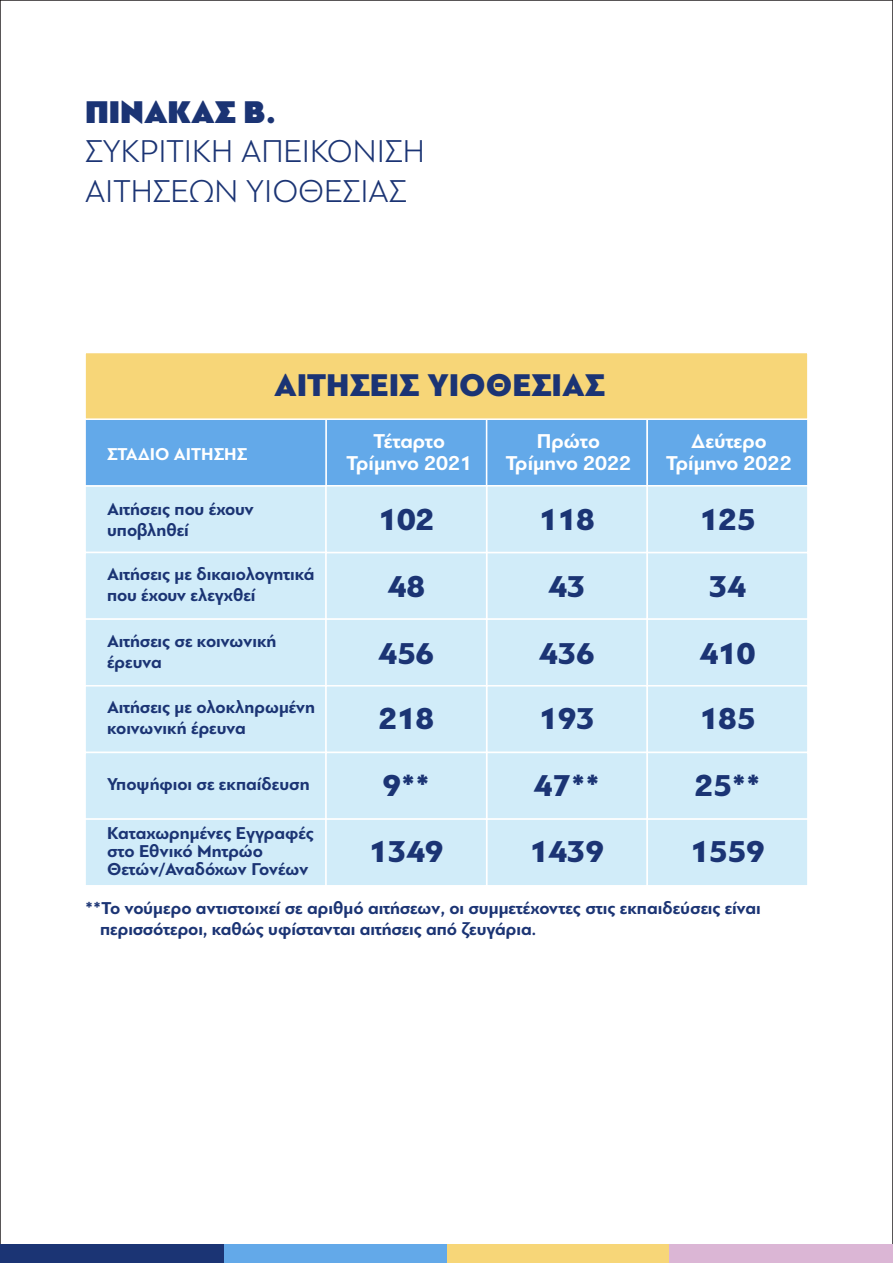
<style>
.page{position:relative;width:893px;height:1263px;background:#fff}
.page>*{position:absolute;margin:0;border:0;box-sizing:border-box;transform-origin:0 0}
.t1{font:300 33px/39.6px "PF Bague Sans Pro";color:#1b3474}
.t2{font:900 33px "PF Bague Sans Pro";color:#1b3474}
.t3{font:33px "PF Bague Sans Pro U Black";color:#1b3474}
.t4{font:900 31.65px/66.9px "PF Bague Sans Pro";color:#1b3474}
.t5{font:700 21px/22.5px "PF Bague Sans Pro";color:#fff;text-align:center}
.t6{font:700 18px/21px "PF Bague Sans Pro";color:#1b3474}
.t7{font:700 18px "PF Bague Sans Pro";color:#fff}
</style>
<div class="page">
<div style="left:446px;top:1244px;width:224px;height:19px;background:#f7d678"></div>
<div style="left:223px;top:1244px;width:223px;height:19px;background:#63a9e9"></div>
<div style="left:0;top:1244px;width:223px;height:19px;background:#1b3474"></div>
<div style="left:670px;top:1244px;width:223px;height:19px;background:#dbb6d5"></div>
<div style="left:84px;top:485px;width:243px;height:68px;background:#d1ecf9;border:2px solid #fff"></div>
<div style="left:84px;top:552px;width:243px;height:68px;background:#d1ecf9;border:2px solid #fff"></div>
<div style="left:84px;top:618px;width:243px;height:68px;background:#d1ecf9;border:2px solid #fff"></div>
<div style="left:84px;top:685px;width:243px;height:68px;background:#d1ecf9;border:2px solid #fff"></div>
<div style="left:84px;top:752px;width:243px;height:68px;background:#d1ecf9;border:2px solid #fff"></div>
<div style="left:84px;top:818px;width:243px;height:68px;background:#d1ecf9;border:2px solid #fff"></div>
<div style="left:325px;top:418px;width:162px;height:69px;background:#63a9e9"></div>
<div style="left:486px;top:418px;width:162px;height:69px;background:#63a9e9"></div>
<div style="left:486px;top:552px;width:162px;height:68px;background:#d1ecf9;border:2px solid #fff"></div>
<div style="left:486px;top:618px;width:162px;height:68px;background:#d1ecf9;border:2px solid #fff"></div>
<div style="left:486px;top:685px;width:162px;height:68px;background:#d1ecf9;border:2px solid #fff"></div>
<div style="left:486px;top:752px;width:162px;height:68px;background:#d1ecf9;border:2px solid #fff"></div>
<div style="left:486px;top:818px;width:162px;height:68px;background:#d1ecf9;border:2px solid #fff"></div>
<div style="left:325px;top:552px;width:162px;height:68px;background:#d1ecf9;border:2px solid #fff"></div>
<div style="left:325px;top:618px;width:162px;height:68px;background:#d1ecf9;border:2px solid #fff"></div>
<div style="left:325px;top:685px;width:162px;height:68px;background:#d1ecf9;border:2px solid #fff"></div>
<div style="left:325px;top:752px;width:162px;height:68px;background:#d1ecf9;border:2px solid #fff"></div>
<div style="left:325px;top:818px;width:162px;height:68px;background:#d1ecf9;border:2px solid #fff"></div>
<div style="left:84px;top:418px;width:243px;height:69px;background:#63a9e9;border:2px solid #fff"></div>
<div style="left:486px;top:485px;width:162px;height:68px;background:#d1ecf9;border:2px solid #fff"></div>
<div style="left:646px;top:418px;width:163px;height:69px;background:#63a9e9;border:2px solid #fff"></div>
<div style="left:646px;top:552px;width:163px;height:68px;background:#d1ecf9;border:2px solid #fff"></div>
<div style="left:646px;top:618px;width:163px;height:68px;background:#d1ecf9;border:2px solid #fff"></div>
<div style="left:646px;top:685px;width:163px;height:68px;background:#d1ecf9;border:2px solid #fff"></div>
<div style="left:646px;top:752px;width:163px;height:68px;background:#d1ecf9;border:2px solid #fff"></div>
<div style="left:646px;top:818px;width:163px;height:68px;background:#d1ecf9;border:2px solid #fff"></div>
<div style="left:646px;top:485px;width:163px;height:68px;background:#d1ecf9;border:2px solid #fff"></div>
<div style="left:84px;top:352px;width:725px;height:68px;background:#f7d678;border:2px solid #fff"></div>
<div style="left:325px;top:485px;width:162px;height:68px;background:#d1ecf9;border:2px solid #fff"></div>
<h1 class="t3" style="left:85px;top:91px;width:193px">ΠΙΝΑΚΑΣ Β.</h1>
<h1 class="t1" style="left:85px;top:132px;width:341px">ΣΥΚΡΙΤΙΚΗ ΑΠΕΙΚΟΝΙΣΗ<br>ΑΙΤΗΣΕΩΝ ΥΙΟΘΕΣΙΑΣ</h1>
<p class="t7" style="left:107px;top:443px;width:142px">ΣΤΑ∆ΙΟ ΑΙΤΗΣΗΣ</p>
<p class="t6" style="left:107px;top:499px;width:148px">Αιτήσεις που έχουν υποβληθεί</p>
<h1 class="t2" style="left:274px;top:365px;width:332px">ΑΙΤΗΣΕΙΣ ΥΙΟΘΕΣΙΑΣ</h1>
<p class="t5" style="left:347px;top:430px;width:127px">Τέταρτο<br>Τρίµηνο 2021</p>
<p class="t5" style="left:506px;top:430px;width:127px">Πρώτο<br>Τρίµηνο 2022</p>
<p class="t5" style="left:666px;top:430px;width:127px">∆εύτερο<br>Τρίµηνο 2022</p>
<h2 class="t4" style="left:378px;top:486px;width:57px">102</h2>
<h2 class="t4" style="left:700px;top:486px;width:57px">125</h2>
<h2 class="t4" style="left:539px;top:486px;width:57px">118</h2>
<p class="t6" style="left:107px;top:564px;width:209px">Αιτήσεις µε δικαιολογητικά που έχουν ελεγχθεί</p>
<p class="t6" style="left:107px;top:631px;width:171px">Αιτήσεις σε κοινωνική έρευνα</p>
<p class="t6" style="left:107px;top:697px;width:209px">Αιτήσεις µε ολοκληρωµένη κοινωνική έρευνα</p>
<p class="t6" style="left:107px;top:774px;width:204px">Υποψήφιοι σε εκπαίδευση</p>
<p class="t6" style="left:107px;top:825px;width:208px;line-height:18px">Καταχωρηµένες Εγγραφές στο Εθνικό Μητρώο<br>Θετών/Αναδόχων Γονέων</p>
<h2 class="t4" style="left:388px;top:554px;width:39px">48</h2>
<h2 class="t4" style="left:378px;top:620px;width:57px">456</h2>
<h2 class="t4" style="left:369px;top:685px;width:76px;text-align:center">218<br>9**<br>1349</h2>
<h2 class="t4" style="left:548px;top:554px;width:39px">43</h2>
<h2 class="t4" style="left:709px;top:554px;width:39px">34</h2>
<h2 class="t4" style="left:539px;top:620px;width:57px">436</h2>
<h2 class="t4" style="left:700px;top:620px;width:57px">410</h2>
<h2 class="t4" style="left:530px;top:685px;width:76px">193<br>47**<br>1439</h2>
<h2 class="t4" style="left:690px;top:685px;width:76px">185<br>25**<br>1559</h2>
<p class="t6" style="left:100px;top:898px;width:662px;text-indent:-15px">**Το νούµερο αντιστοιχεί σε αριθµό αιτήσεων, οι συµµετέχοντες στις εκπαιδεύσεις είναι περισσότεροι, καθώς υφίστανται αιτήσεις από ζευγάρια.</p>
</div>
